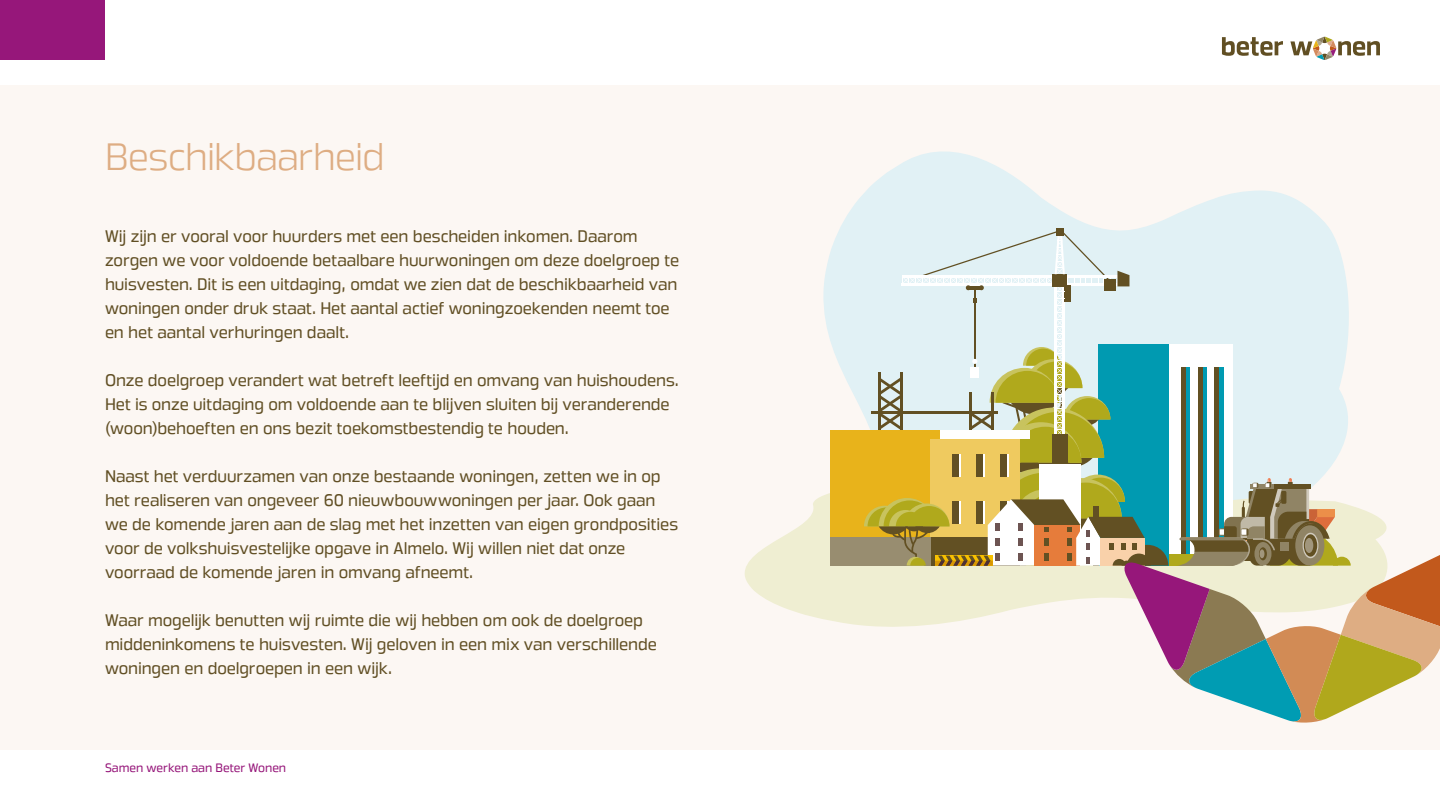
<style>
.page{position:relative;width:1440px;height:810px;background:#fff}
.page>*{position:absolute;margin:0;border:0;box-sizing:border-box;transform-origin:0 0}
.Titel_scherm{font:37.5px "Great Escape Lt";letter-spacing:-.015em;color:#dead83}
.Body_scherm{font:16.5px/24px "Great Escape Bk";letter-spacing:-.005em;color:#614f24}
.t1{font:12px "Great Escape Bk";letter-spacing:-.005em;color:#96177a}
</style>
<div class="page">
<svg style="left:1222px;top:37px;width:61px;height:19px"></svg>
<svg style="left:1290px;top:37px;width:90px;height:23px"></svg>
<div style="left:0;top:0;width:105px;height:60px;background:#96177a"></div>
<div style="left:0;top:86px;width:1440px;height:664px;background:#fcf7f3"></div>
<svg style="left:745px;top:496px;width:119px;height:130px;fill:#efeed2"></svg>
<svg style="left:822px;top:151px;width:509px;height:383px"></svg>
<div style="left:1056px;top:228px;width:8px;height:7px;background:#625023"></div>
<div style="left:830px;top:430px;width:100px;height:136px;background:#e8b31b"></div>
<div style="left:830px;top:537px;width:100px;height:29px;background:#988d70"></div>
<svg style="left:864px;top:231px;width:576px;height:492px"></svg>
<p class="Titel_scherm" style="left:105px;top:134px;width:281px">Beschikbaarheid</p>
<p class="Body_scherm" style="left:105px;top:224px;width:576px">Wij zijn er vooral voor huurders met een bescheiden inkomen. Daarom zorgen we voor voldoende betaalbare huurwoningen om deze doelgroep te huisvesten. Dit is een uitdaging, omdat we zien dat de beschikbaarheid van woningen onder druk staat. Het aantal actief woningzoekenden neemt toe en het aantal verhuringen daalt.</p>
<p class="Body_scherm" style="left:105px;top:368px;width:575px">Onze doelgroep verandert wat betreft leeftijd en omvang van huishoudens.<br>Het is onze uitdaging om voldoende aan te blijven sluiten bij veranderende (woon)behoeften en ons bezit toekomstbestendig te houden.</p>
<p class="Body_scherm" style="left:105px;top:464px;width:575px">Naast het verduurzamen van onze bestaande woningen, zetten we in op het realiseren van ongeveer 60 nieuwbouwwoningen per jaar. Ook gaan we de komende jaren aan de slag met het inzetten van eigen grondposities voor de volkshuisvestelijke opgave in Almelo. Wij willen niet dat onze voorraad de komende jaren in omvang afneemt.</p>
<p class="Body_scherm" style="left:105px;top:608px;width:553px">Waar mogelijk benutten wij ruimte die wij hebben om ook de doelgroep middeninkomens te huisvesten. Wij geloven in een mix van verschillende woningen en doelgroepen in een wijk.</p>
<p class="t1" style="left:105px;top:761px;width:183px">Samen werken aan Beter Wonen</p>
</div>
